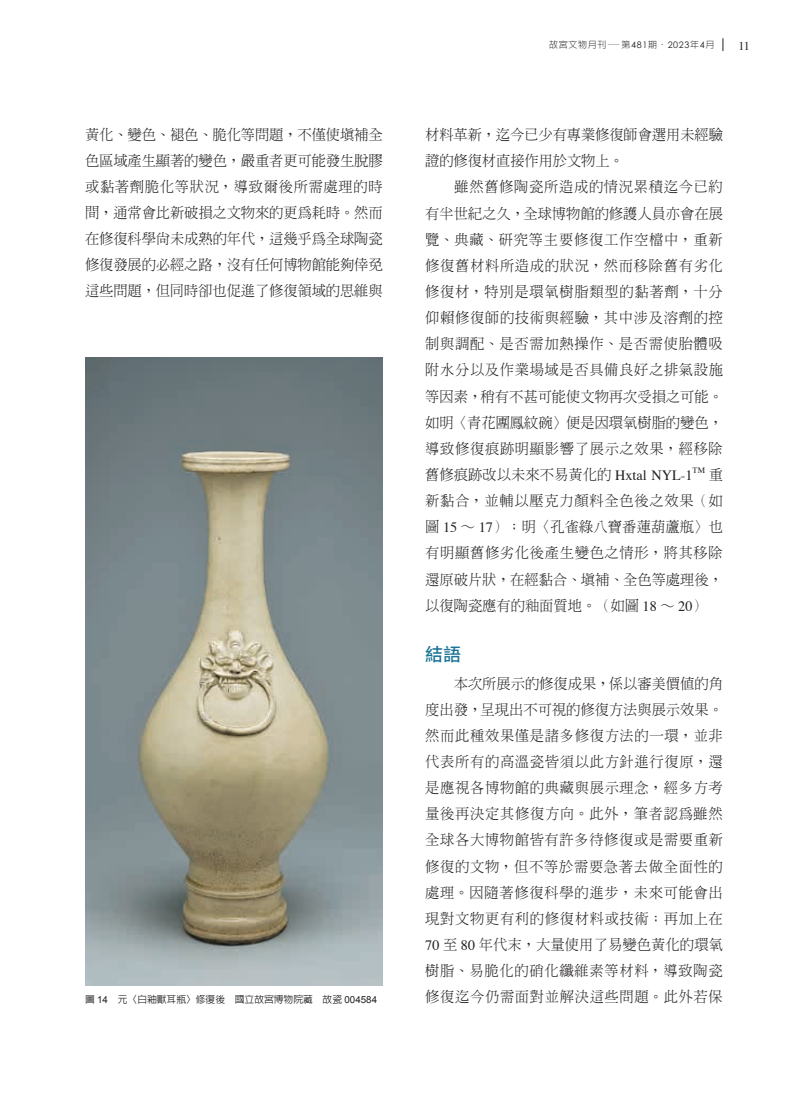
<style>
.page{position:relative;width:808px;height:1106px;background:#fff}
.page>*{position:absolute;margin:0;border:0;box-sizing:border-box;transform-origin:0 0}
.t1{font:500 18px "Noto Sans CJ Ktc";color:#1b7395}
.t2{font:300 14.25px/26.1px "AR Ming B5";color:#231f20;text-align:justify}
.t3{font:300 14.25px "AR Ming B5";letter-spacing:.05em;color:#231f20}
.t4{font:12px "Times";color:#231f20}
.t5{font:500 9.75px "AR Hei B5";color:#231f20}
.t6{font:300 9px "AR Hei B5";letter-spacing:.075em;color:#231f20}
.t7{font:8.25px "Times";color:#231f20}
.s1{font-family:"Century Gothic";font-weight:400}
.s2{font-family:"Adobe Song Std"}
.s3{font-family:"Times";font-weight:400}
.s4{font-family:"Arial";font-weight:400}
</style>
<div class="page">
<svg style="left:723px;top:38px;width:1px;height:13px"></svg>
<img style="left:85px;top:357px;width:298px;height:628px">
<p class="t6" style="left:549px;top:40px;width:167px">故宮文物月刊—第<span class="s1">481</span>期<span class="s2">・</span><span class="s1">2023</span>年<span class="s1">4</span>月</p>
<p class="t4" style="left:738px;top:34px;width:13px">11</p>
<p class="t2" style="left:85px;top:122px;width:299px">黃化、變色、褪色、脆化等問題，不僅使填補全色區域產生顯著的變色，嚴重者更可能發生脫膠或黏著劑脆化等狀況，導致爾後所需處理的時間，通常會比新破損之文物來的更為耗時。然而在修復科學尚未成熟的年代，這幾乎為全球陶瓷修復發展的必經之路，沒有任何博物館能夠倖免這些問題，但同時卻也促進了修復領域的思維與</p>
<p class="t2" style="left:425px;top:122px;width:299px">材料革新，迄今已少有專業修復師會選用未經驗證的修復材直接作用於文物上。</p>
<p class="t2" style="left:425px;top:174px;width:299px;text-indent:29px">雖然舊修陶瓷所造成的情況累積迄今已約有半世紀之久，全球博物館的修護人員亦會在展覽、典藏、研究等主要修復工作空檔中，重新修復舊材料所造成的狀況，然而移除舊有劣化修復材，特別是環氧樹脂類型的黏著劑，十分仰賴修復師的技術與經驗，其中涉及溶劑的控制與調配、是否需加熱操作、是否需使胎體吸附水分以及作業場域是否具備良好之排氣設施等因素，稍有不甚可能使文物再次受損之可能。如明〈青花團鳳紋碗〉便是因環氧樹脂的變色，導致修復痕跡明顯影響了展示之效果，經移除舊修痕跡改以未來不易黃化的 <span class="s3">Hxtal NYL-1</span></p>
<p class="t7" style="left:693px;top:462px;width:14px">TM</p>
<p class="t2" style="left:425px;top:461px;width:299px;text-indent:283px">重新黏合，並輔以壓克力顏料全色後之效果（如圖 <span class="s3">15</span> ∼ <span class="s3">17</span>）；明〈孔雀綠八寶番蓮葫蘆瓶〉也有明顯舊修劣化後產生變色之情形，將其移除還原破片狀，在經黏合、填補、全色等處理後，以復陶瓷應有的釉面質地。（如圖 <span class="s3">18</span> ∼ <span class="s3">20</span>）</p>
<p class="t1" style="left:425px;top:644px;width:37px">結語</p>
<p class="t2" style="left:425px;top:670px;width:299px;text-indent:29px">本次所展示的修復成果，係以審美價值的角度出發，呈現出不可視的修復方法與展示效果。然而此種效果僅是諸多修復方法的一環，並非代表所有的高溫瓷皆須以此方針進行復原，還是應視各博物館的典藏與展示理念，經多方考量後再決定其修復方向。此外，筆者認為雖然全球各大博物館皆有許多待修復或是需要重新修復的文物，但不等於需要急著去做全面性的處理。因隨著修復科學的進步，未來可能會出現對文物更有利的修復材料或技術；再加上在<span class="s3">70</span> 至 <span class="s3">80</span> 年代末，大量使用了易變色黃化的環氧樹脂、易脆化的硝化纖維素等材料，導致陶瓷</p>
<p class="t5" style="left:85px;top:994px;width:293px">圖 <span class="s4">14</span>　元〈白釉獸耳瓶〉修復後　國立故宮博物院藏 故瓷 <span class="s4">004584</span></p>
<p class="t3" style="left:425px;top:989px;width:299px">修復迄今仍需面對並解決這些問題。此外若保</p>
</div>
